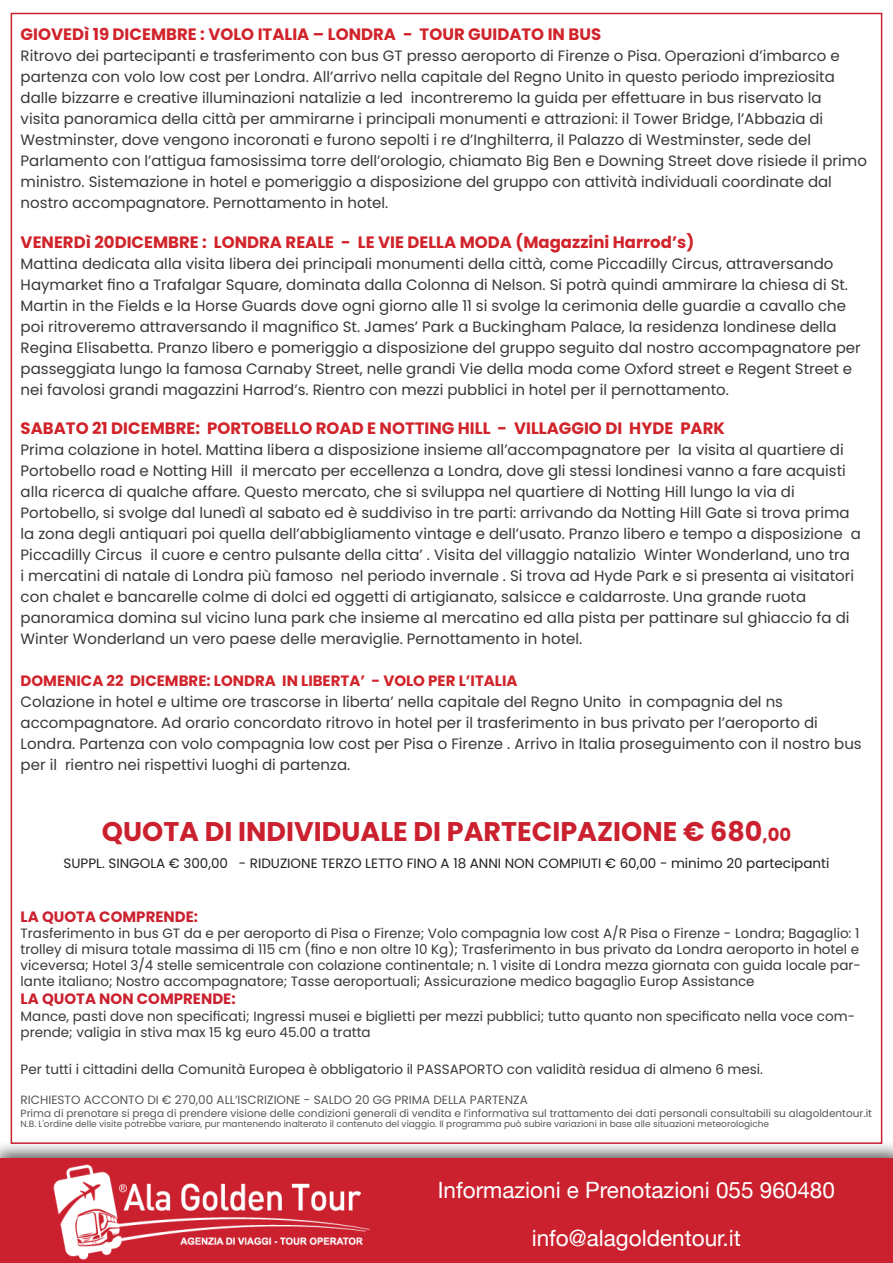
<style>
.page{position:relative;width:893px;height:1263px;background:#fff}
.page>*{position:absolute;margin:0;border:0;box-sizing:border-box;transform-origin:0 0}
.t1{font:700 27px "Poppins";color:#cb212f}
.t2{font:22.5px/48px "Helvetica Neue";color:#fff;text-align:center}
.t3{font:700 16.5px "Poppins";color:#d1232a}
.t4{font:15px/21px "Poppins";color:#383839}
.t5{font:700 15px "Poppins";color:#d1232a}
.t6{font:700 15px "Poppins";color:#cb212f}
.t7{font:13.5px/16.2px "Poppins";color:#383839}
.t8{font:13.5px "Poppins";color:#231f20}
.t9{font:12px "Poppins";color:#545557}
.t10{font:10.5px "Poppins";color:#545557}
.t11{font:9px "Poppins";color:#545557}
.s1{font-size:18px}
</style>
<div class="page">
<div style="left:0;top:1139px;width:893px;height:124px;background:#231f20;opacity:.75"></div>
<div style="left:0;top:1158px;width:893px;height:105px;background:#cb212f"></div>
<img style="left:53px;top:1164px;width:317px;height:96px">
<p class="t3" style="left:21px;top:25px;width:582px">GIOVEDì 19 DICEMBRE : VOLO ITALIA – LONDRA - TOUR GUIDATO IN BUS</p>
<p class="t4" style="left:21px;top:45px;width:848px">Ritrovo dei partecipanti e trasferimento con bus GT presso aeroporto di Firenze o Pisa. Operazioni d’imbarco e partenza con volo low cost per Londra. All’arrivo nella capitale del Regno Unito in questo periodo impreziosita dalle bizzarre e creative illuminazioni natalizie a led incontreremo la guida per effettuare in bus riservato la<br>visita panoramica della città per ammirarne i principali monumenti e attrazioni: il Tower Bridge, l’Abbazia di Westminster, dove vengono incoronati e furono sepolti i re d’Inghilterra, il Palazzo di Westminster, sede del Parlamento con l’attigua famosissima torre dell’orologio, chiamato Big Ben e Downing Street dove risiede il primo ministro. Sistemazione in hotel e pomeriggio a disposizione del gruppo con attività individuali coordinate dal nostro accompagnatore. Pernottamento in hotel.</p>
<p class="t3" style="left:21px;top:232px;width:675px">VENERDì 20DICEMBRE : LONDRA REALE - LE VIE DELLA MODA (Magazzini Harrod’s)</p>
<p class="t4" style="left:21px;top:253px;width:842px">Mattina dedicata alla visita libera dei principali monumenti della città, come Piccadilly Circus, attraversando Haymarket fino a Trafalgar Square, dominata dalla Colonna di Nelson. Si potrà quindi ammirare la chiesa di St.<br>Martin in the Fields e la Horse Guards dove ogni giorno alle 11 si svolge la cerimonia delle guardie a cavallo che poi ritroveremo attraversando il magnifico St. James’ Park a Buckingham Palace, la residenza londinese della Regina Elisabetta. Pranzo libero e pomeriggio a disposizione del gruppo seguito dal nostro accompagnatore per passeggiata lungo la famosa Carnaby Street, nelle grandi Vie della moda come Oxford street e Regent Street e nei favolosi grandi magazzini Harrod’s. Rientro con mezzi pubblici in hotel per il pernottamento.</p>
<p class="t3" style="left:21px;top:419px;width:706px">SABATO 21 DICEMBRE: PORTOBELLO ROAD E NOTTING HILL - VILLAGGIO DI HYDE PARK</p>
<p class="t4" style="left:21px;top:440px;width:842px">Prima colazione in hotel. Mattina libera a disposizione insieme all’accompagnatore per la visita al quartiere di Portobello road e Notting Hill il mercato per eccellenza a Londra, dove gli stessi londinesi vanno a fare acquisti alla ricerca di qualche affare. Questo mercato, che si sviluppa nel quartiere di Notting Hill lungo la via di Portobello, si svolge dal lunedì al sabato ed è suddiviso in tre parti: arrivando da Notting Hill Gate si trova prima la zona degli antiquari poi quella dell’abbigliamento vintage e dell’usato. Pranzo libero e tempo a disposizione a Piccadilly Circus il cuore e centro pulsante della citta’ . Visita del villaggio natalizio Winter Wonderland, uno tra<br>i mercatini di natale di Londra più famoso nel periodo invernale . Si trova ad Hyde Park e si presenta ai visitatori con chalet e bancarelle colme di dolci ed oggetti di artigianato, salsicce e caldarroste. Una grande ruota panoramica domina sul vicino luna park che insieme al mercatino ed alla pista per pattinare sul ghiaccio fa di Winter Wonderland un vero paese delle meraviglie. Pernottamento in hotel.</p>
<p class="t5" style="left:21px;top:672px;width:498px">DOMENICA 22 DICEMBRE: LONDRA IN LIBERTA’ - VOLO PER L’ITALIA</p>
<p class="t4" style="left:21px;top:692px;width:843px">Colazione in hotel e ultime ore trascorse in liberta’ nella capitale del Regno Unito in compagnia del ns accompagnatore. Ad orario concordato ritrovo in hotel per il trasferimento in bus privato per l’aeroporto di Londra. Partenza con volo compagnia low cost per Pisa o Firenze . Arrivo in Italia proseguimento con il nostro bus per il rientro nei rispettivi luoghi di partenza.</p>
<h1 class="t1" style="left:102px;top:815px;width:691px">QUOTA DI INDIVIDUALE DI PARTECIPAZIONE € 680<span class="s1">,00</span></h1>
<p class="t8" style="left:64px;top:855px;width:767px">SUPPL. SINGOLA € 300,00 - RIDUZIONE TERZO LETTO FINO A 18 ANNI NON COMPIUTI € 60,00 - minimo 20 partecipanti</p>
<p class="t6" style="left:21px;top:908px;width:179px">LA QUOTA COMPRENDE:</p>
<p class="t7" style="left:21px;top:925px;width:842px">Trasferimento in bus GT da e per aeroporto di Pisa o Firenze; Volo compagnia low cost A/R Pisa o Firenze - Londra; Bagaglio: 1 trolley di misura totale massima di 115 cm (fino e non oltre 10 Kg); Trasferimento in bus privato da Londra aeroporto in hotel e viceversa; Hotel 3/4 stelle semicentrale con colazione continentale; n. 1 visite di Londra mezza giornata con guida locale par&shy;lante italiano; Nostro accompagnatore; Tasse aeroportuali; Assicurazione medico bagaglio Europ Assistance</p>
<p class="t6" style="left:21px;top:990px;width:217px">LA QUOTA NON COMPRENDE:</p>
<p class="t7" style="left:21px;top:1008px;width:836px">Mance, pasti dove non specificati; Ingressi musei e biglietti per mezzi pubblici; tutto quanto non specificato nella voce com&shy;prende; valigia in stiva max 15 kg euro 45.00 a tratta</p>
<p class="t7" style="left:21px;top:1061px;width:744px">Per tutti i cittadini della Comunità Europea è obbligatorio il PASSAPORTO con validità residua di almeno 6 mesi.</p>
<p class="t9" style="left:21px;top:1093px;width:509px">RICHIESTO ACCONTO DI € 270,00 ALL’ISCRIZIONE - SALDO 20 GG PRIMA DELLA PARTENZA</p>
<p class="t10" style="left:21px;top:1107px;width:853px">Prima di prenotare si prega di prendere visione delle condizioni generali di vendita e l’informativa sul trattamento dei dati personali consultabili su alagoldentour.it</p>
<p class="t11" style="left:21px;top:1119px;width:750px">N.B. L'ordine delle visite potrebbe variare, pur mantenendo inalterato il contenuto del viaggio. Il programma può subire variazioni in base alle situazioni meteorologiche</p>
<h2 class="t2" style="left:438px;top:1167px;width:399px">Informazioni e Prenotazioni 055 960480 info@alagoldentour.it</h2>
</div>
